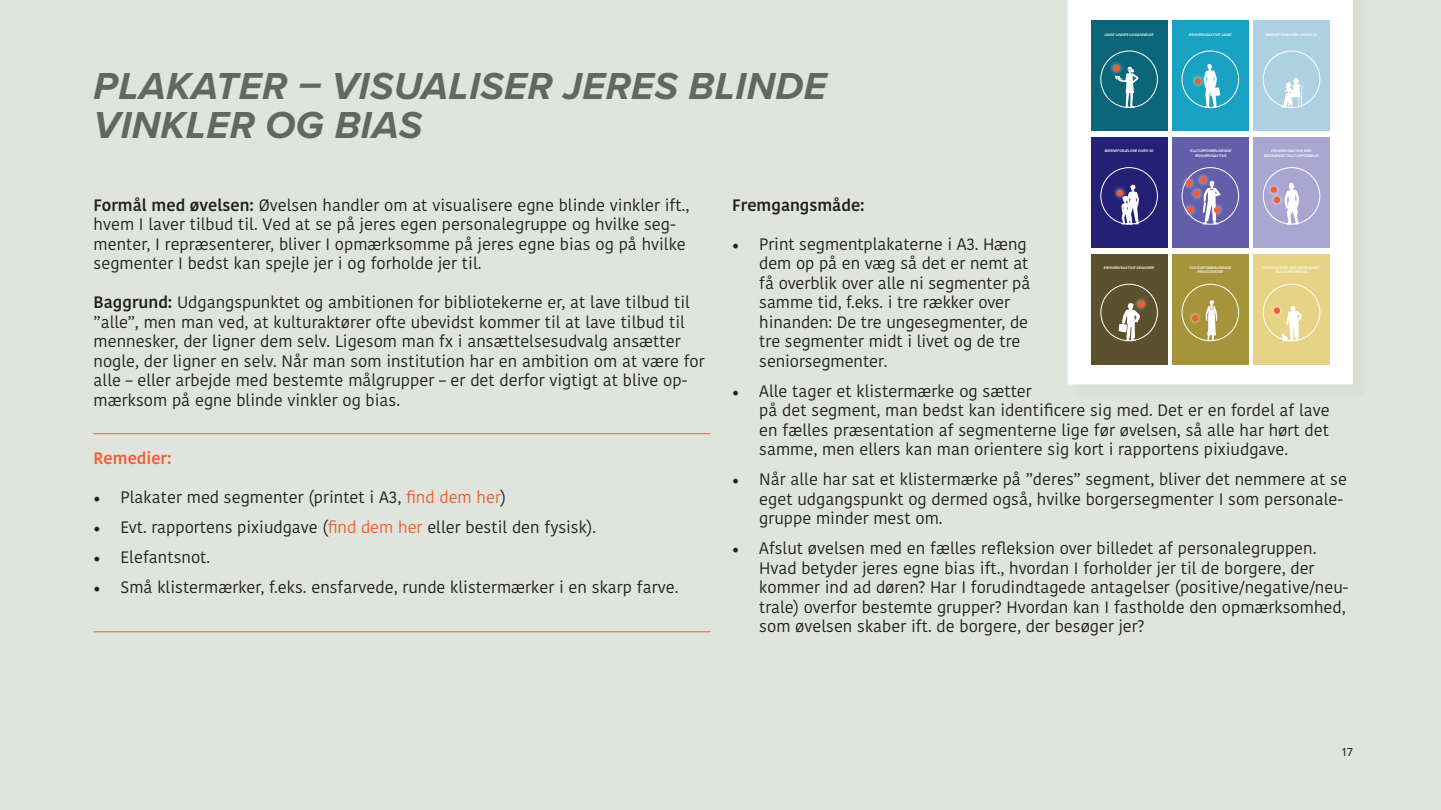
<style>
.page{position:relative;width:1441px;height:810px;background:#fff}
.page>*{position:absolute;margin:0;border:0;box-sizing:border-box;transform-origin:0 0}
.t1{font:italic 700 39px/39px "Proxima Nova";letter-spacing:.01em;color:#61695f}
.t2{font:16.5px/19.5px "Kohinoor Bangla";color:#231f20}
.t3{font:600 16.5px "Kohinoor Bangla";color:#231f20}
.t4{font:600 16.5px "Kohinoor Bangla";color:#f15d2f}
.t5{font:12px "Proxima Nova";color:#231f20}
.t6{font:italic 600 3.75px/4.5px "Proxima Nova";color:#fff;text-align:center}
.s1{font-weight:600}
.s2{font-family:"Minion Pro";font-size:18px}
.s3{color:#f05e30}
</style>
<div class="page">
<div style="left:0;top:0;width:1440px;height:810px;background:#dfe5dd"></div>
<div style="left:1073px;top:0;width:294px;height:399px;background:#798175;opacity:.06"></div>
<div style="left:1068px;top:0;width:284px;height:384px;background:#fff"></div>
<hr style="left:94px;top:631px;width:616px;height:1px;background:#f05e30">
<hr style="left:94px;top:433px;width:616px;height:1px;background:#f05e30">
<div style="left:1090px;top:21px;width:77px;height:110px;background:#0c6679"></div>
<div style="left:1100px;top:51px;width:57px;height:57px;border:1px solid #fff;border-radius:50%"></div>
<div style="left:1171px;top:21px;width:77px;height:110px;background:#1aa2c2"></div>
<div style="left:1181px;top:51px;width:57px;height:57px;border:1px solid #fff;border-radius:50%"></div>
<div style="left:1253px;top:21px;width:76px;height:110px;background:#add1e1"></div>
<div style="left:1262px;top:51px;width:57px;height:57px;border:1px solid #fff;border-radius:50%"></div>
<div style="left:1090px;top:137px;width:77px;height:111px;background:#242076"></div>
<div style="left:1100px;top:167px;width:57px;height:57px;border:1px solid #fff;border-radius:50%"></div>
<div style="left:1171px;top:137px;width:77px;height:111px;background:#625ea9"></div>
<div style="left:1181px;top:167px;width:57px;height:57px;border:1px solid #fff;border-radius:50%"></div>
<div style="left:1253px;top:137px;width:76px;height:111px;background:#aaa6d1"></div>
<div style="left:1262px;top:167px;width:57px;height:57px;border:1px solid #fff;border-radius:50%"></div>
<div style="left:1090px;top:254px;width:77px;height:110px;background:#5b512d"></div>
<div style="left:1100px;top:284px;width:57px;height:57px;border:1px solid #fff;border-radius:50%"></div>
<div style="left:1171px;top:254px;width:77px;height:110px;background:#a6943b"></div>
<div style="left:1181px;top:284px;width:57px;height:57px;border:1px solid #fff;border-radius:50%"></div>
<div style="left:1253px;top:254px;width:76px;height:110px;background:#e7d385"></div>
<div style="left:1262px;top:284px;width:57px;height:57px;border:1px solid #fff;border-radius:50%"></div>
<svg style="left:1118px;top:303px;width:22px;height:38px"></svg>
<svg style="left:1205px;top:300px;width:12px;height:41px"></svg>
<svg style="left:1203px;top:64px;width:17px;height:44px"></svg>
<svg style="left:1280px;top:78px;width:22px;height:30px"></svg>
<div style="left:1181px;top:176px;width:15px;height:15px;background:#fff;opacity:.75"></div>
<svg style="left:1185px;top:180px;width:6px;height:6px"></svg>
<div style="left:1189px;top:186px;width:15px;height:15px;background:#fff;opacity:.75"></div>
<div style="left:1193px;top:190px;width:6px;height:7px;background:#f15d2f;border-radius:50%"></div>
<div style="left:1182px;top:203px;width:15px;height:15px;background:#fff;opacity:.75"></div>
<svg style="left:1187px;top:207px;width:6px;height:6px"></svg>
<div style="left:1195px;top:173px;width:15px;height:15px;background:#fff;opacity:.75"></div>
<div style="left:1199px;top:177px;width:7px;height:6px;background:#f15d2f;border-radius:50%"></div>
<div style="left:1209px;top:203px;width:15px;height:15px;background:#fff;opacity:.75"></div>
<svg style="left:1202px;top:181px;width:18px;height:43px"></svg>
<div style="left:1266px;top:182px;width:15px;height:16px;background:#aba7d1"></div>
<svg style="left:1270px;top:182px;width:28px;height:42px"></svg>
<div style="left:1269px;top:303px;width:15px;height:15px;background:#fff;opacity:.75"></div>
<svg style="left:1273px;top:306px;width:29px;height:35px"></svg>
<div style="left:1187px;top:311px;width:15px;height:15px;background:#fff;opacity:.75"></div>
<svg style="left:1191px;top:315px;width:7px;height:6px"></svg>
<div style="left:1133px;top:297px;width:15px;height:15px;background:#fff;opacity:.75"></div>
<div style="left:1138px;top:301px;width:6px;height:7px;background:#f15d2f;border-radius:50%"></div>
<div style="left:1190px;top:74px;width:15px;height:15px;background:#fff;opacity:.75"></div>
<div style="left:1194px;top:78px;width:7px;height:6px;background:#f15d2f;border-radius:50%"></div>
<div style="left:1109px;top:61px;width:15px;height:15px;background:#fff;opacity:.75"></div>
<svg style="left:1113px;top:65px;width:25px;height:43px"></svg>
<div style="left:1112px;top:186px;width:15px;height:15px;background:#fff;opacity:.75"></div>
<svg style="left:1116px;top:185px;width:22px;height:39px"></svg>
<p class="t1" style="left:94px;top:65px;width:734px">PLAKATER – VISUALISER JERES BLINDE<br>VINKLER OG BIAS</p>
<p class="t6" style="left:1104px;top:32px;width:51px">UNGE UNDER UDDANNELSE</p>
<p class="t6" style="left:1188px;top:32px;width:44px">ERHVERVSAKTIVE UNGE</p>
<p class="t6" style="left:1265px;top:32px;width:53px">BØRNEFORÆLDRE UNDER 30</p>
<p class="t6" style="left:1104px;top:149px;width:50px">BØRNEFORÆLDRE OVER 30</p>
<p class="t6" style="left:1190px;top:149px;width:42px">KULTURFORBRUGENDE<br>ERHVERVSAKTIVE</p>
<p class="t6" style="left:1271px;top:149px;width:42px">ERHVERVSAKTIVE MED</p>
<p class="t6" style="left:1263px;top:153px;width:56px">BEGRÆNSET KULTURFORBRUG</p>
<p class="t2" style="left:94px;top:195px;width:597px"><span class="s1">Formål med øvelsen:</span> Øvelsen handler om at visualisere egne blinde vinkler ift., hvem I laver tilbud til. Ved at se på jeres egen personalegruppe og hvilke seg&shy;menter, I repræsenterer, bliver I opmærksomme på jeres egne bias og på hvilke segmenter I bedst kan spejle jer i og forholde jer til.</p>
<p class="t2" style="left:94px;top:292px;width:612px"><span class="s1">Baggrund:</span> Udgangspunktet og ambitionen for bibliotekerne er, at lave tilbud til ”alle”, men man ved, at kulturaktører ofte ubevidst kommer til at lave tilbud til mennesker, der ligner dem selv. Ligesom man fx i ansættelsesudvalg ansætter nogle, der ligner en selv. Når man som institution har en ambition om at være for alle – eller arbejde med bestemte målgrupper – er det derfor vigtigt at blive op&shy;mærksom på egne blinde vinkler og bias.</p>
<p class="t4" style="left:94px;top:445px;width:79px">Remedier:</p>
<p class="t2" style="left:94px;top:487px;width:414px"><span class="s2">•</span> Plakater med segmenter (printet i A3, <span class="s3">find dem her</span>)</p>
<p class="t2" style="left:94px;top:517px;width:504px"><span class="s2">•</span> Evt. rapportens pixiudgave (<span class="s3">find dem her</span> eller bestil den fysisk).</p>
<p class="t2" style="left:94px;top:547px;width:118px"><span class="s2">•</span> Elefantsnot.</p>
<p class="t2" style="left:94px;top:577px;width:586px"><span class="s2">•</span> Små klistermærker, f.eks. ensfarvede, runde klistermærker i en skarp farve.</p>
<p class="t3" style="left:732px;top:191px;width:134px">Fremgangsmåde:</p>
<p class="t2" style="left:759px;top:234px;width:273px;text-indent:-27px"><span class="s2">•</span> Print segmentplakaterne i A3. Hæng dem op på en væg så det er nemt at få overblik over alle ni segmenter på samme tid, f.eks. i tre rækker over hinanden: De tre ungesegmenter, de tre segmenter midt i livet og de tre seniorsegmenter.</p>
<p class="t2" style="left:759px;top:381px;width:572px;text-indent:-27px"><span class="s2">•</span> Alle tager et klistermærke og sætter<br>på det segment, man bedst kan identificere sig med. Det er en fordel af lave en fælles præsentation af segmenterne lige før øvelsen, så alle har hørt det samme, men ellers kan man orientere sig kort i rapportens pixiudgave.</p>
<p class="t2" style="left:759px;top:469px;width:589px;text-indent:-27px"><span class="s2">•</span> Når alle har sat et klistermærke på ”deres” segment, bliver det nemmere at se eget udgangspunkt og dermed også, hvilke borgersegmenter I som personale&shy;gruppe minder mest om.</p>
<p class="t2" style="left:759px;top:538px;width:590px;text-indent:-27px"><span class="s2">•</span> Afslut øvelsen med en fælles refleksion over billedet af personalegruppen.<br>Hvad betyder jeres egne bias ift., hvordan I forholder jer til de borgere, der kommer ind ad døren? Har I forudindtagede antagelser (positive/negative/neu&shy;trale) overfor bestemte grupper? Hvordan kan I fastholde den opmærksomhed, som øvelsen skaber ift. de borgere, der besøger jer?</p>
<p class="t6" style="left:1103px;top:265px;width:52px">ERHVERVSAKTIVE SENIORER</p>
<p class="t6" style="left:1189px;top:265px;width:42px">KULTURFORBRUGENDE</p>
<p class="t6" style="left:1197px;top:270px;width:27px">PENSIONISTER</p>
<p class="t6" style="left:1262px;top:265px;width:60px">PENSIONISTER MED BEGRÆNSET<br>KULTURFORBRUG</p>
<p class="t5" style="left:1341px;top:743px;width:12px">17</p>
</div>
